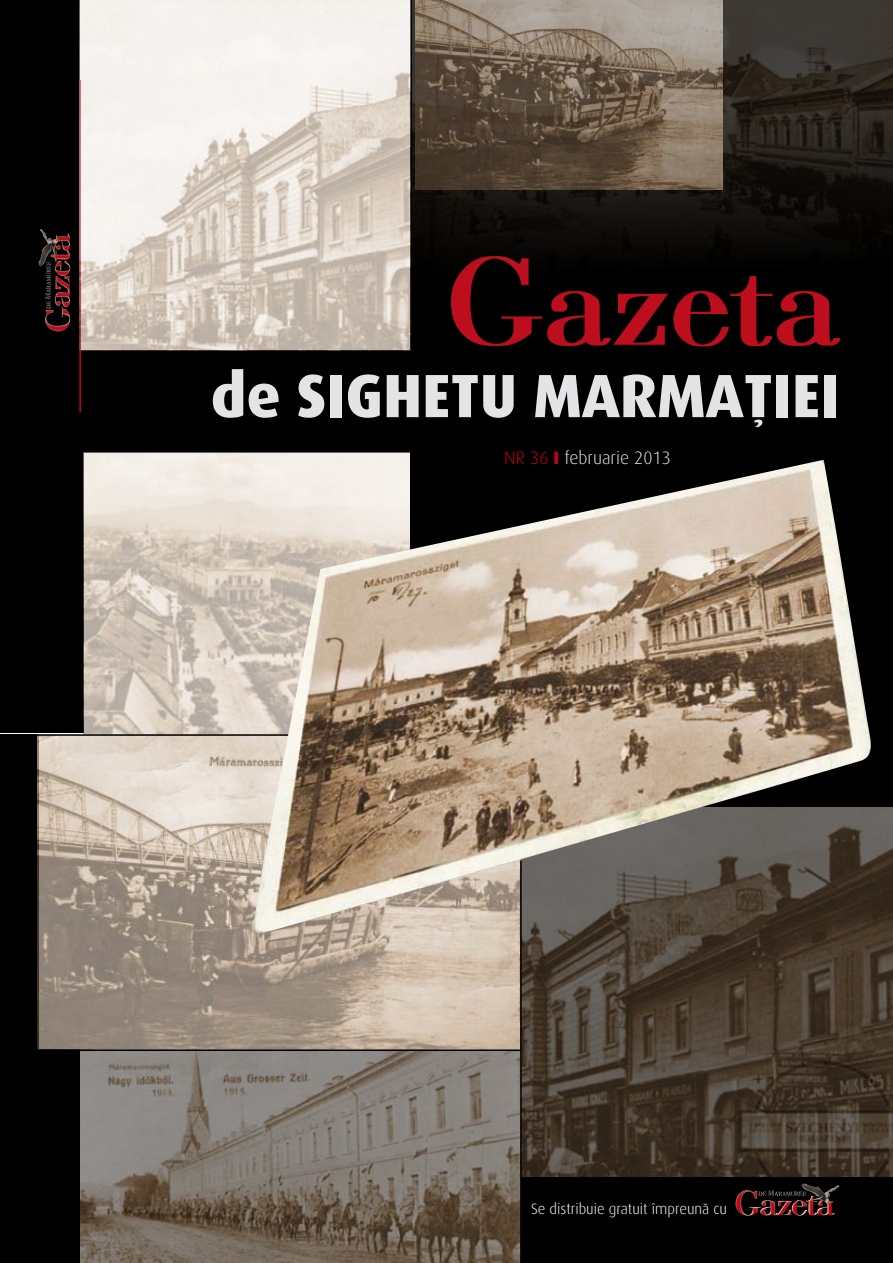
<style>
.page{position:relative;width:893px;height:1263px;background:#fff}
.page>*{position:absolute;margin:0;border:0;box-sizing:border-box;transform-origin:0 0}
.t1{font:131.85px "Bodoni Bold G";color:#bc0e1d}
.t2{font:61.2px "Dax Extra Bold G";color:#e3e4e5}
.t3{font:18px "Dax Light G";color:#e3e4e5}
.t4{font:15px "Dax Light G";color:#fff}
.s1{color:#c40219}
.s2{font-family:"Dax Extra Bold G";color:#c40219}
</style>
<div class="page">
<div style="left:0;top:351px;width:893px;height:102px;background:#000"></div>
<div style="left:0;top:0;width:80px;height:379px;background:#000"></div>
<div style="left:0;top:735px;width:38px;height:528px;background:#000"></div>
<div style="left:0;top:435px;width:83px;height:298px;background:#000"></div>
<div style="left:33px;top:1049px;width:59px;height:214px;background:#000"></div>
<div style="left:410px;top:0;width:483px;height:797px;background:#000"></div>
<div style="left:521px;top:74px;width:372px;height:1189px;background:#000"></div>
<img style="left:412px;top:0;width:481px;height:248px">
<hr style="left:79px;top:80px;width:2px;height:332px;background:#c40219">
<img style="left:38px;top:229px;width:33px;height:49px">
<img style="left:81px;top:1051px;width:439px;height:212px">
<img style="left:83px;top:453px;width:327px;height:281px">
<img style="left:79px;top:0;width:331px;height:351px">
<img style="left:522px;top:808px;width:371px;height:368px">
<img style="left:37px;top:736px;width:483px;height:313px">
<img style="left:416px;top:0;width:307px;height:189px">
<hr style="left:4px;top:734px;width:285px;height:2px;background:#000">
<hr style="left:4px;top:1049px;width:517px;height:2px;background:#000">
<hr style="left:520px;top:861px;width:2px;height:402px;background:#000">
<img style="left:251px;top:460px;width:621px;height:474px">
<img style="left:736px;top:1183px;width:106px;height:33px">
<h1 class="t1" style="left:446px;top:225px;width:395px">Gazeta</h1>
<h2 class="t2" style="left:211px;top:361px;width:630px">DE SIGHETU MARMAŢIEI</h2>
<p class="t3" style="left:504px;top:448px;width:168px"><span class="s1">NR 36</span> <span class="s2">I</span> februarie 2013</p>
<p class="t4" style="left:531px;top:1200px;width:198px">Se distribuie gratuit împreună cu</p>
</div>
